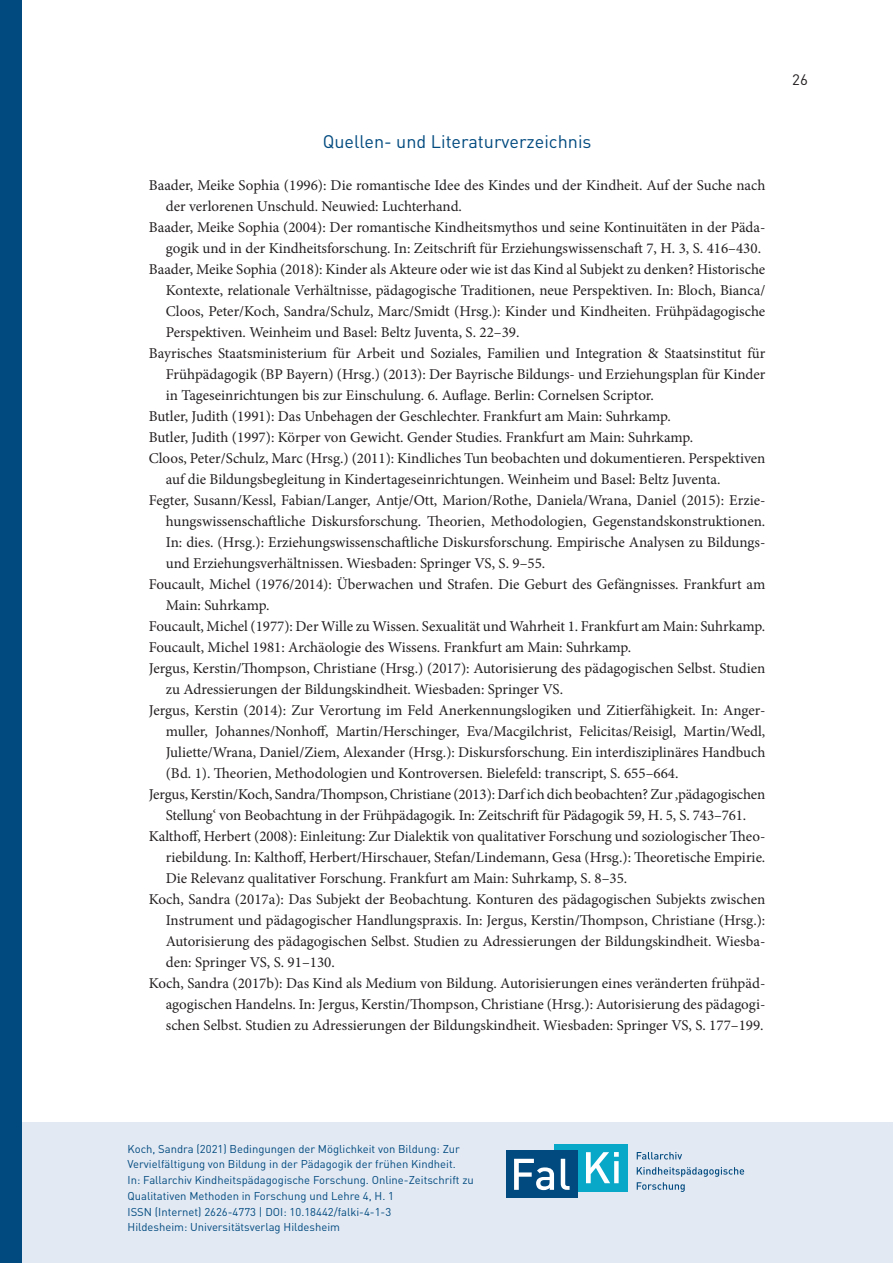
<style>
.page{position:relative;width:893px;height:1263px;background:#fff}
.page>*{position:absolute;margin:0;border:0;box-sizing:border-box;transform-origin:0 0}
.Überschrift_3{font:18px "DIN Pro";color:#004a7f}
.Literaturverzeichnis{font:15px/21px "Minion Pro";letter-spacing:-.005em;color:#231f20;text-align:justify}
.t1{font:15px "DIN Pro";color:#231f20}
.t2{font:11.25px/15.8px "DIN Pro";color:#004a7f}
</style>
<div class="page">
<div style="left:0;top:1123px;width:893px;height:140px;background:#e3e9f3"></div>
<div style="left:554px;top:1144px;width:74px;height:47px;background:#08a8c9"></div>
<div style="left:506px;top:1150px;width:72px;height:48px;background:#004a7f"></div>
<svg style="left:586px;top:1152px;width:33px;height:31px"></svg>
<svg style="left:637px;top:1167px;width:107px;height:25px"></svg>
<svg style="left:637px;top:1152px;width:45px;height:7px"></svg>
<svg style="left:514px;top:1159px;width:56px;height:31px"></svg>
<div style="left:0;top:0;width:21px;height:1263px;background:#004a80"></div>
<p class="Überschrift_3" style="left:323px;top:127px;width:270px">Quellen- und Literaturverzeichnis</p>
<p class="Literaturverzeichnis" style="left:166px;top:175px;width:601px;text-indent:-17px">Baader, Meike Sophia (1996): Die romantische Idee des Kindes und der Kindheit. Auf der Suche nach der verlorenen Unschuld. Neuwied: Luchterhand.</p>
<p class="Literaturverzeichnis" style="left:149px;top:217px;width:618px;text-align:right">Baader, Meike Sophia (2004): Der romantische Kindheitsmythos und seine Kontinuitäten in der Päda&shy;gogik und in der Kindheitsforschung. In: Zeitschrift für Erziehungswissenschaft 7, H. 3, S. 416–430.</p>
<p class="Literaturverzeichnis" style="left:166px;top:259px;width:601px;text-indent:-17px">Baader, Meike Sophia (2018): Kinder als Akteure oder wie ist das Kind al Subjekt zu denken? Historische Kontexte, relationale Verhältnisse, pädagogische Traditionen, neue Perspektiven. In: Bloch, Bianca/ Cloos, Peter/Koch, Sandra/Schulz, Marc/Smidt (Hrsg.): Kinder und Kindheiten. Frühpädagogische Perspektiven. Weinheim und Basel: Beltz Juventa, S. 22–39.</p>
<p class="Literaturverzeichnis" style="left:166px;top:343px;width:601px;text-indent:-17px">Bayrisches Staatsministerium für Arbeit und Soziales, Familien und Integration &amp; Staatsinstitut für Frühpädagogik (BP Bayern) (Hrsg.) (2013): Der Bayrische Bildungs- und Erziehungsplan für Kinder in Tageseinrichtungen bis zur Einschulung. 6. Auflage. Berlin: Cornelsen Scriptor.</p>
<p class="Literaturverzeichnis" style="left:149px;top:406px;width:524px">Butler, Judith (1991): Das Unbehagen der Geschlechter. Frankfurt am Main: Suhrkamp.</p>
<p class="Literaturverzeichnis" style="left:149px;top:427px;width:546px">Butler, Judith (1997): Körper von Gewicht. Gender Studies. Frankfurt am Main: Suhrkamp.</p>
<p class="Literaturverzeichnis" style="left:166px;top:448px;width:601px;text-indent:-17px">Cloos, Peter/Schulz, Marc (Hrsg.) (2011): Kindliches Tun beobachten und dokumentieren. Perspektiven auf die Bildungsbegleitung in Kindertageseinrichtungen. Weinheim und Basel: Beltz Juventa.</p>
<p class="Literaturverzeichnis" style="left:166px;top:490px;width:601px;text-indent:-17px">Fegter, Susann/Kessl, Fabian/Langer, Antje/Ott, Marion/Rothe, Daniela/Wrana, Daniel (2015): Erzie&shy;hungswissenschaftliche Diskursforschung. Theorien, Methodologien, Gegenstandskonstruktionen.<br>In: dies. (Hrsg.): Erziehungswissenschaftliche Diskursforschung. Empirische Analysen zu Bildungs&shy;und Erziehungsverhältnissen. Wiesbaden: Springer VS, S. 9–55.</p>
<p class="Literaturverzeichnis" style="left:166px;top:574px;width:601px;text-indent:-17px">Foucault, Michel (1976/2014): Überwachen und Strafen. Die Geburt des Gefängnisses. Frankfurt am<br>Main: Suhrkamp.</p>
<p class="Literaturverzeichnis" style="left:149px;top:616px;width:618px">Foucault, Michel (1977): Der Wille zu Wissen. Sexualität und Wahrheit 1. Frankfurt am Main: Suhrkamp.</p>
<p class="Literaturverzeichnis" style="left:149px;top:637px;width:484px">Foucault, Michel 1981: Archäologie des Wissens. Frankfurt am Main: Suhrkamp.</p>
<p class="Literaturverzeichnis" style="left:166px;top:658px;width:601px;text-indent:-17px">Jergus, Kerstin/Thompson, Christiane (Hrsg.) (2017): Autorisierung des pädagogischen Selbst. Studien zu Adressierungen der Bildungskindheit. Wiesbaden: Springer VS.</p>
<p class="Literaturverzeichnis" style="left:166px;top:700px;width:601px;text-indent:-17px">Jergus, Kerstin (2014): Zur Verortung im Feld Anerkennungslogiken und Zitierfähigkeit. In: Anger&shy;muller, Johannes/Nonhoff, Martin/Herschinger, Eva/Macgilchrist, Felicitas/Reisigl, Martin/Wedl, Juliette/Wrana, Daniel/Ziem, Alexander (Hrsg.): Diskursforschung. Ein interdisziplinäres Handbuch (Bd. 1). Theorien, Methodologien und Kontroversen. Bielefeld: transcript, S. 655–664.</p>
<p class="Literaturverzeichnis" style="left:149px;top:784px;width:618px;text-align:center">Jergus, Kerstin/Koch, Sandra/Thompson, Christiane (2013): Darf ich dich beobachten? Zur ‚pädagogischen<br>Stellung‘ von Beobachtung in der Frühpädagogik. In: Zeitschrift für Pädagogik 59, H. 5, S. 743–761.</p>
<p class="Literaturverzeichnis" style="left:166px;top:826px;width:601px;text-indent:-17px">Kalthoff, Herbert (2008): Einleitung: Zur Dialektik von qualitativer Forschung und soziologischer Theo&shy;riebildung. In: Kalthoff, Herbert/Hirschauer, Stefan/Lindemann, Gesa (Hrsg.): Theoretische Empirie.<br>Die Relevanz qualitativer Forschung. Frankfurt am Main: Suhrkamp, S. 8–35.</p>
<p class="Literaturverzeichnis" style="left:166px;top:889px;width:601px;text-indent:-17px">Koch, Sandra (2017a): Das Subjekt der Beobachtung. Konturen des pädagogischen Subjekts zwischen Instrument und pädagogischer Handlungspraxis. In: Jergus, Kerstin/Thompson, Christiane (Hrsg.):<br>Autorisierung des pädagogischen Selbst. Studien zu Adressierungen der Bildungskindheit. Wiesba&shy;den: Springer VS, S. 91–130.</p>
<p class="Literaturverzeichnis" style="left:166px;top:973px;width:601px;text-indent:-17px">Koch, Sandra (2017b): Das Kind als Medium von Bildung. Autorisierungen eines veränderten frühpäd&shy;agogischen Handelns. In: Jergus, Kerstin/Thompson, Christiane (Hrsg.): Autorisierung des pädagogi&shy;schen Selbst. Studien zu Adressierungen der Bildungskindheit. Wiesbaden: Springer VS, S. 177–199.</p>
<p class="t1" style="left:792px;top:68px;width:17px">26</p>
<p class="t2" style="left:128px;top:1139px;width:348px">Koch, Sandra (2021) Bedingungen der Möglichkeit von Bildung: Zur Vervielfältigung von Bildung in der Pädagogik der frühen Kindheit.<br>In: Fallarchiv Kindheitspädagogische Forschung. Online-Zeitschrift zu Qualitativen Methoden in Forschung und Lehre 4, H. 1<br>ISSN (Internet) 2626-4773 | DOI: 10.18442/falki-4-1-3<br>Hildesheim: Universitätsverlag Hildesheim</p>
</div>
